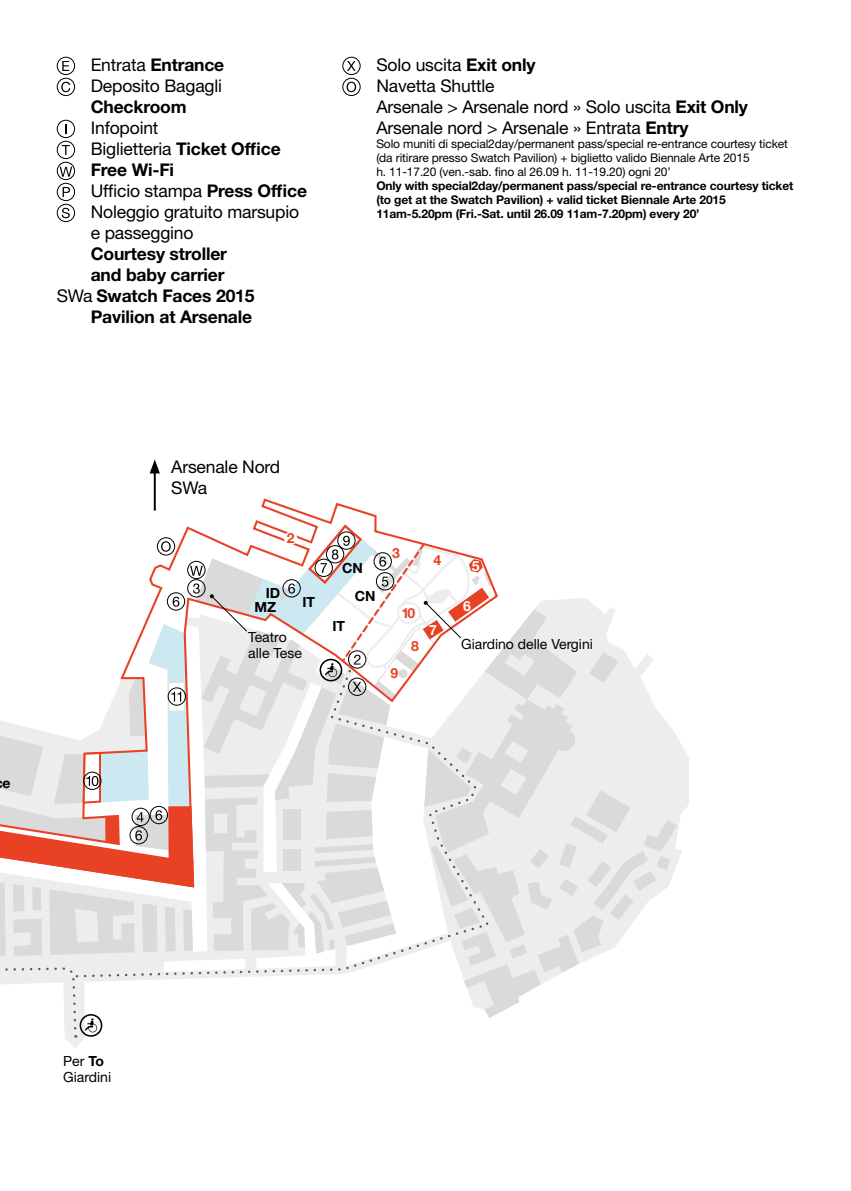
<style>
.page{position:relative;width:851px;height:1191px;background:#fff}
.page>*{position:absolute;margin:0;border:0;box-sizing:border-box;transform-origin:0 0}
.t1{font:17.6px/21px "Helvetica Neue LT";letter-spacing:-.01em;color:#000}
.t2{font:700 17.6px "Helvetica Neue LT";letter-spacing:-.01em;color:#000}
.t3{font:14px/16px "Helvetica Neue LT";color:#000}
.t4{font:700 14px/29px "Helvetica Neue LT";letter-spacing:-.01em;color:#000}
.t5{font:700 14px "Helvetica Neue LT";color:#e84124}
.t6{font:700 14px "Helvetica Neue LT";color:#fff}
.t7{font:12px/14px "Helvetica Neue LT";letter-spacing:-.01em;color:#000}
.t8{font:700 12px/14px "Helvetica Neue LT";letter-spacing:-.01em;color:#000}
.s1{font-weight:700}
.s2{font-weight:400}
</style>
<div class="page">
<svg style="left:62px;top:61px;width:7px;height:10px"></svg>
<div style="left:57px;top:57px;width:18px;height:18px;border:1px solid #000;border-radius:50%"></div>
<svg style="left:61px;top:82px;width:9px;height:10px"></svg>
<div style="left:57px;top:78px;width:18px;height:18px;border:1px solid #000;border-radius:50%"></div>
<div style="left:57px;top:120px;width:18px;height:18px;border:1px solid #000;border-radius:50%"></div>
<svg style="left:62px;top:145px;width:8px;height:10px"></svg>
<div style="left:57px;top:141px;width:18px;height:18px;border:1px solid #000;border-radius:50%"></div>
<svg style="left:60px;top:167px;width:12px;height:10px"></svg>
<div style="left:57px;top:162px;width:18px;height:18px;border:1px solid #000;border-radius:50%"></div>
<svg style="left:63px;top:187px;width:7px;height:10px"></svg>
<div style="left:57px;top:183px;width:18px;height:18px;border:1px solid #000;border-radius:50%"></div>
<svg style="left:62px;top:208px;width:8px;height:10px"></svg>
<div style="left:57px;top:204px;width:18px;height:18px;border:1px solid #000;border-radius:50%"></div>
<svg style="left:347px;top:61px;width:8px;height:10px"></svg>
<div style="left:342px;top:57px;width:18px;height:18px;border:1px solid #000;border-radius:50%"></div>
<svg style="left:346px;top:82px;width:10px;height:10px"></svg>
<div style="left:342px;top:78px;width:18px;height:18px;border:1px solid #000;border-radius:50%"></div>
<hr style="left:154px;top:470px;width:2px;height:40px;background:#000">
<svg style="left:150px;top:459px;width:10px;height:14px"></svg>
<svg style="left:0;top:524px;width:677px;height:513px"></svg>
<div style="left:168px;top:687px;width:18px;height:18px;border:1px solid #000;border-radius:50%"></div>
<p class="t1" style="left:91px;top:54px;width:135px">Entrata <span class="s1">Entrance<br></span>Deposito Bagagli</p>
<p class="t2" style="left:91px;top:96px;width:97px">Checkroom</p>
<p class="t1" style="left:91px;top:117px;width:218px">Infopoint<br>Biglietteria <span class="s1">Ticket Office<br>Free Wi-Fi<br></span>Ufficio stampa <span class="s1">Press Office<br></span>Noleggio gratuito marsupio e passeggino</p>
<p class="t2" style="left:91px;top:243px;width:138px">Courtesy stroller</p>
<p class="t2" style="left:91px;top:264px;width:135px">and baby carrier</p>
<p class="t2" style="left:57px;top:285px;width:199px"><span class="s2">SWa</span> Swatch Faces 2015</p>
<p class="t2" style="left:91px;top:306px;width:163px">Pavilion at Arsenale</p>
<p class="t1" style="left:376px;top:54px;width:373px">Solo uscita <span class="s1">Exit only<br></span>Navetta Shuttle<br>Arsenale &gt; Arsenale nord » Solo uscita <span class="s1">Exit Only<br></span>Arsenale nord &gt; Arsenale » Entrata <span class="s1">Entry</span></p>
<p class="t7" style="left:376px;top:137px;width:413px">Solo muniti di special2day/permanent pass/special re-entrance courtesy ticket (da ritirare presso Swatch Pavilion) + biglietto valido Biennale Arte 2015<br>h. 11-17.20 (ven.-sab. fino al 26.09 h. 11-19.20) ogni 20’</p>
<p class="t8" style="left:376px;top:179px;width:418px">Only with special2day/permanent pass/special re-entrance courtesy ticket (to get at the Swatch Pavilion) + valid ticket Biennale Arte 2015<br>11am-5.20pm (Fri.-Sat. until 26.09 11am-7.20pm) every 20’</p>
<p class="t4" style="left:3px;top:768px;width:10px">e</p>
<p class="t1" style="left:171px;top:456px;width:111px">Arsenale Nord<br>SWa</p>
<p class="t5" style="left:287px;top:529px;width:9px">2</p>
<p class="t4" style="left:266px;top:578px;width:16px">ID</p>
<p class="t4" style="left:254px;top:592px;width:23px">MZ</p>
<p class="t4" style="left:302px;top:587px;width:14px">IT</p>
<p class="t3" style="left:248px;top:628px;width:55px">Teatro alle Tese</p>
<p class="t4" style="left:355px;top:553px;width:22px;text-indent:-13px">CN<br>CN</p>
<p class="t4" style="left:332px;top:611px;width:14px">IT</p>
<p class="t5" style="left:392px;top:544px;width:9px">3</p>
<p class="t5" style="left:433px;top:551px;width:9px">4</p>
<p class="t5" style="left:401px;top:604px;width:16px">10</p>
<p class="t5" style="left:390px;top:664px;width:9px">9</p>
<p class="t5" style="left:411px;top:637px;width:9px">8</p>
<p class="t6" style="left:429px;top:621px;width:9px">7</p>
<p class="t6" style="left:472px;top:557px;width:9px">5</p>
<p class="t6" style="left:463px;top:597px;width:9px">6</p>
<p class="t3" style="left:461px;top:636px;width:133px">Giardino delle Vergini</p>
<p class="t3" style="left:63px;top:1052px;width:49px">Per <span class="s1">To<br></span>Giardini</p>
</div>
